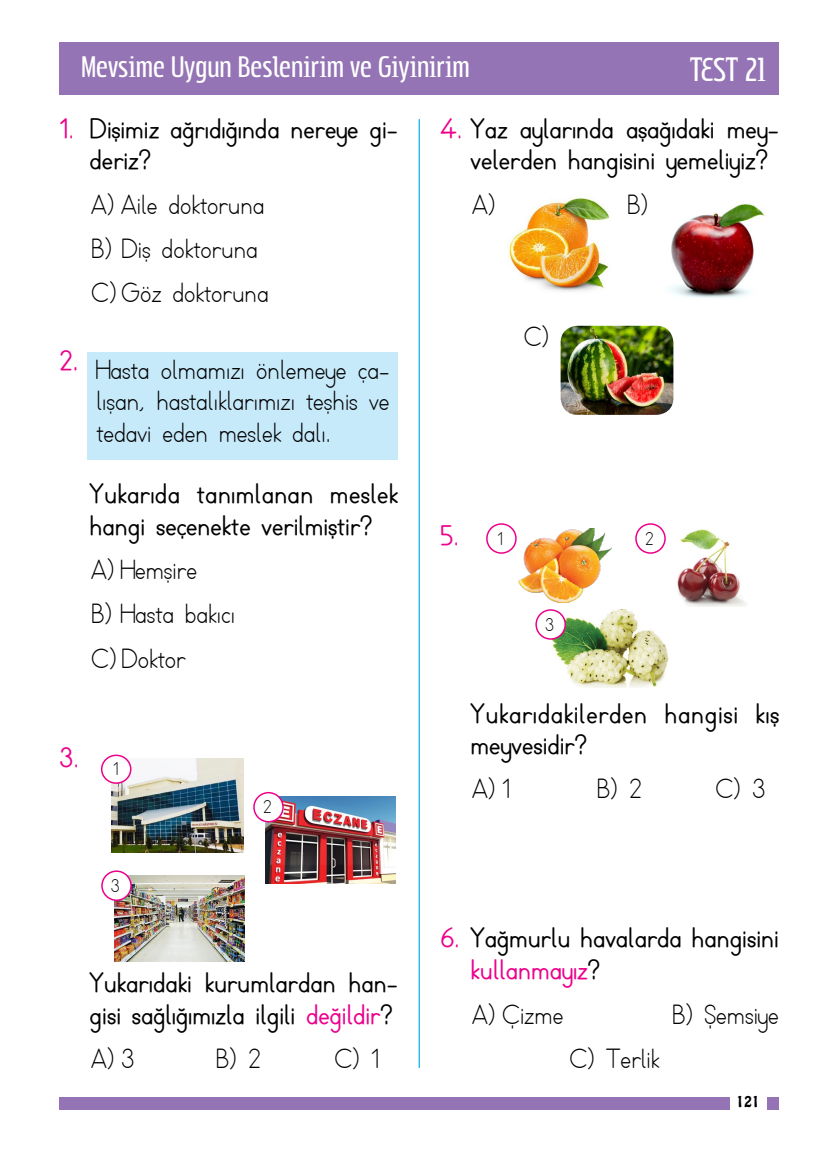
<style>
.page{position:relative;width:830px;height:1170px;background:#fff}
.page>*{position:absolute;margin:0;border:0;box-sizing:border-box;transform-origin:0 0}
.t1{font:700 27px/31.5px "TTKB Dik Temel Abece";color:#000}
.t2{font:27px/44.2px "TTKB Dik Temel Abece";color:#000}
.t3{font:700 27px/31.5px "TTKB Dik Temel Abece";letter-spacing:.025em;color:#000}
.t4{font:27px "Subpear";color:#fff}
.t5{font:700 27px "TTKB Dik Temel Abece";color:#ec008c}
.t6{font:21px "Subpear";color:#fff}
.t7{font:18px "TTKB Dik Temel Abece";color:#000}
.t8{font:13.5px "Hobo Std";color:#000}
.s1{color:#ec008c}
.s2{font-size:24px;color:#ec008c}
.s3{font-size:24px}
</style>
<div class="page">
<div style="left:60px;top:1097px;width:718px;height:12px;background:#9474b4"></div>
<div style="left:60px;top:43px;width:718px;height:52px;background:#9474b4"></div>
<div style="left:729px;top:1083px;width:36px;height:35px;background:#fff"></div>
<hr style="left:418px;top:119px;width:1px;height:948px;background:#00aeef">
<img style="left:508px;top:198px;width:102px;height:94px">
<img style="left:669px;top:203px;width:96px;height:95px">
<img style="left:560px;top:326px;width:113px;height:89px">
<img style="left:518px;top:528px;width:93px;height:74px">
<img style="left:650px;top:528px;width:96px;height:78px">
<img style="left:550px;top:609px;width:118px;height:78px">
<div style="left:486px;top:523px;width:30px;height:30px;border:2px solid #ec008c;border-radius:50%"></div>
<div style="left:635px;top:524px;width:29px;height:29px;background:#fff;border-radius:50%"></div>
<div style="left:635px;top:523px;width:30px;height:30px;border:2px solid #ec008c;border-radius:50%"></div>
<div style="left:536px;top:610px;width:29px;height:29px;background:#fff;border-radius:50%"></div>
<div style="left:535px;top:609px;width:30px;height:30px;border:2px solid #ec008c;border-radius:50%"></div>
<img style="left:265px;top:796px;width:130px;height:87px">
<div style="left:254px;top:792px;width:29px;height:29px;background:#fff;border-radius:50%"></div>
<div style="left:253px;top:791px;width:30px;height:31px;border:2px solid #ec008c;border-radius:50%"></div>
<img style="left:114px;top:875px;width:130px;height:86px">
<div style="left:102px;top:871px;width:29px;height:29px;background:#fff;border-radius:50%"></div>
<div style="left:101px;top:870px;width:31px;height:30px;border:2px solid #ec008c;border-radius:50%"></div>
<img style="left:112px;top:758px;width:131px;height:94px">
<div style="left:102px;top:755px;width:29px;height:28px;background:#fff;border-radius:50%"></div>
<div style="left:101px;top:754px;width:30px;height:29px;border:2px solid #ec008c;border-radius:50%"></div>
<div style="left:88px;top:351px;width:310px;height:108px;background:#c7eafb"></div>
<p class="t4" style="left:81px;top:51px;width:390px">Mevsime Uygun Beslenirim ve Giyinirim</p>
<p class="t6" style="left:689px;top:62px;width:77px">TEST 21</p>
<p class="t1" style="left:90px;top:113px;width:310px;text-indent:-30px"><span class="s1">1</span><span class="s2">.</span> Dişimiz ağrıdığında nereye gi&shy;deriz?</p>
<p class="t2" style="left:91px;top:183px;width:179px">A) Aile doktoruna<br>B) Diş doktoruna<br>C) Göz doktoruna</p>
<p class="t5" style="left:60px;top:344px;width:20px">2.</p>
<p class="t2" style="left:96px;top:354px;width:294px;line-height:31.5px;text-align:justify">Hasta olmamızı önlemeye ça&shy;lışan, hastalıklarımızı teşhis ve tedavi eden meslek dalı.</p>
<p class="t1" style="left:90px;top:479px;width:310px">Yukarıda tanımlanan meslek hangi seçenekte verilmiştir?</p>
<p class="t2" style="left:91px;top:548px;width:145px">A) Hemşire<br>B) Hasta bakıcı<br>C)Doktor</p>
<p class="t5" style="left:60px;top:741px;width:21px">3<span class="s3">.</span></p>
<p class="t7" style="left:113px;top:758px;width:7px">1</p>
<p class="t7" style="left:111px;top:874px;width:11px">3</p>
<p class="t7" style="left:263px;top:796px;width:10px">2</p>
<p class="t1" style="left:90px;top:966px;width:310px;line-height:32.4px">Yukarıdaki kurumlardan han&shy;gisi sağlığımızla ilgili <span class="s1">değildir</span>?</p>
<p class="t2" style="left:91px;top:1037px;width:45px">A) 3</p>
<p class="t2" style="left:216px;top:1037px;width:47px">B) 2</p>
<p class="t2" style="left:334px;top:1037px;width:47px">C) 1</p>
<p class="t1" style="left:470px;top:113px;width:310px;text-indent:-30px"><span class="s1">4</span><span class="s2">.</span> Yaz aylarında aşağıdaki mey&shy;velerden hangisini yemeliyiz?</p>
<p class="t2" style="left:472px;top:183px;width:25px">A)</p>
<p class="t2" style="left:627px;top:183px;width:23px">B)</p>
<p class="t2" style="left:523px;top:315px;width:28px">C)</p>
<p class="t5" style="left:440px;top:519px;width:20px">5<span class="s3">.</span></p>
<p class="t7" style="left:497px;top:527px;width:7px">1</p>
<p class="t7" style="left:645px;top:527px;width:10px">2</p>
<p class="t7" style="left:544px;top:613px;width:11px">3</p>
<p class="t3" style="left:470px;top:698px;width:310px">Yukarıdakilerden hangisi kış meyvesidir?</p>
<p class="t2" style="left:472px;top:767px;width:40px">A) 1</p>
<p class="t2" style="left:596px;top:767px;width:47px">B) 2</p>
<p class="t2" style="left:715px;top:767px;width:52px">C) 3</p>
<p class="t1" style="left:470px;top:922px;width:310px;line-height:32.4px;text-indent:-30px"><span class="s1">6</span><span class="s2">.</span> Yağmurlu havalarda hangisini <span class="s1">kullanmayız</span>?</p>
<p class="t2" style="left:472px;top:992px;width:93px">A) Çizme</p>
<p class="t2" style="left:671px;top:992px;width:108px">B) Şemsiye</p>
<p class="t2" style="left:569px;top:1037px;width:92px">C) Terlik</p>
<p class="t8" style="left:736px;top:1091px;width:25px">121</p>
</div>
